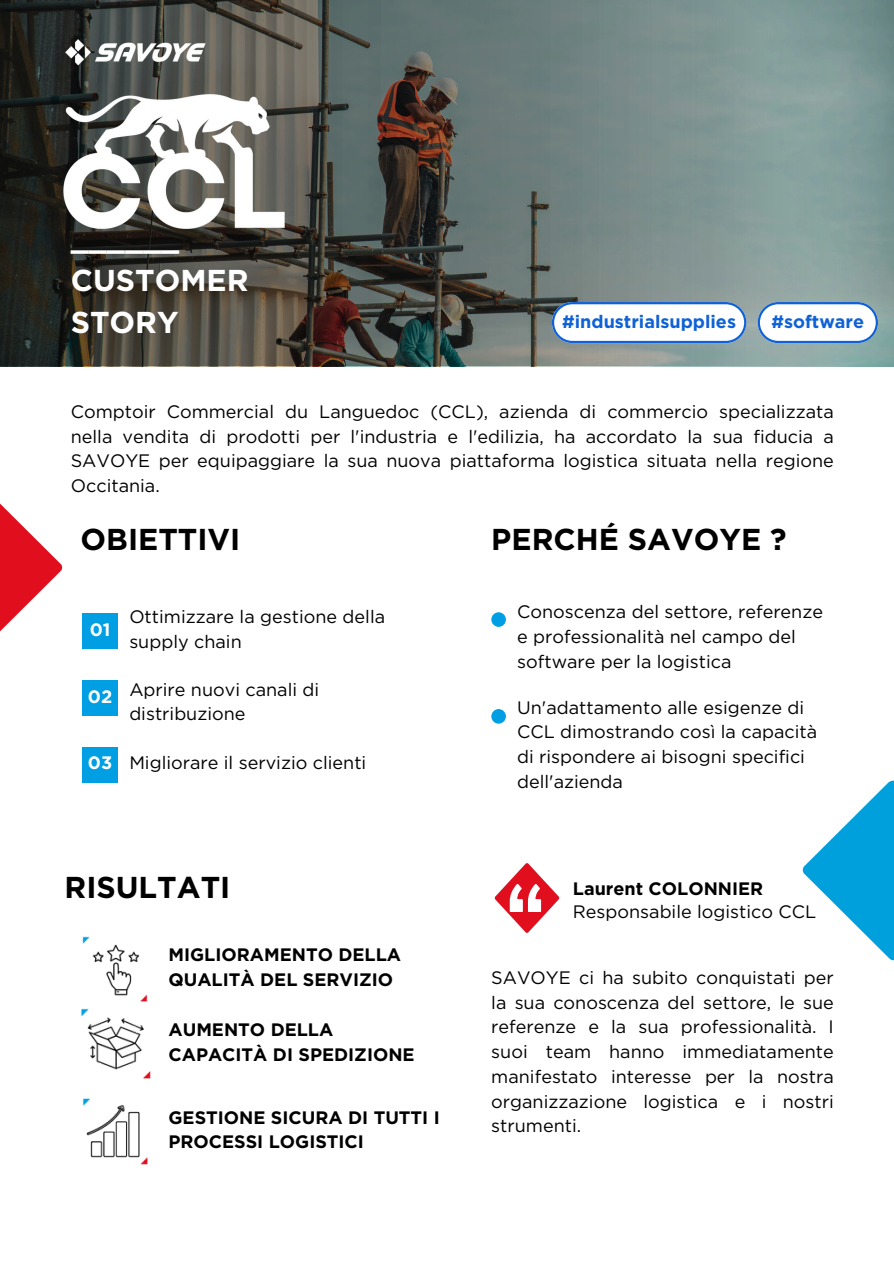
<style>
.page{position:relative;width:894px;height:1264px;background:#fff}
.page>*{position:absolute;margin:0;border:0;box-sizing:border-box;transform-origin:0 0}
.t1{font:700 30.15px "Gotham";color:#000}
.t2{font:700 30.15px/41.7px "Gotham";color:#fff}
.t3{font:18px/24.8px "Gotham";color:#000}
.t4{font:700 18px/24.8px "Gotham";color:#000}
.t5{font:700 18px "Gotham";color:#0f61d6}
.t6{font:700 18px "Gotham";color:#fff}
</style>
<div class="page">
<img style="left:0;top:503px;width:63px;height:129px">
<img style="left:802px;top:780px;width:91px;height:181px">
<img style="left:871px;top:0;width:22px;height:366px">
<img style="left:0;top:0;width:871px;height:366px">
<img style="left:63px;top:35px;width:144px;height:32px">
<img style="left:494px;top:863px;width:66px;height:70px">
<svg style="left:528px;top:883px;width:13px;height:28px"></svg>
<svg style="left:509px;top:883px;width:13px;height:28px"></svg>
<img style="left:82px;top:936px;width:65px;height:65px">
<img style="left:81px;top:1008px;width:69px;height:70px">
<img style="left:82px;top:1098px;width:65px;height:66px">
<svg style="left:551px;top:302px;width:195px;height:41px"></svg>
<svg style="left:757px;top:302px;width:120px;height:41px"></svg>
<div style="left:82px;top:613px;width:36px;height:35px;background:#009fe3"></div>
<div style="left:82px;top:680px;width:36px;height:36px;background:#009fe3"></div>
<div style="left:82px;top:746px;width:36px;height:36px;background:#009fe3"></div>
<div style="left:491px;top:612px;width:15px;height:15px;background:#009fe3;border-radius:50%"></div>
<div style="left:491px;top:709px;width:15px;height:14px;background:#009fe3;border-radius:50%"></div>
<img style="left:51px;top:92px;width:246px;height:139px">
<p class="t2" style="left:71px;top:219px;width:179px">______<br>CUSTOMER<br>STORY</p>
<p class="t5" style="left:562px;top:310px;width:175px">#industrialsupplies</p>
<h1 class="t5" style="left:771px;top:310px;width:94px">#software</h1>
<p class="t3" style="left:71px;top:400px;width:764px;text-align:justify">Comptoir Commercial du Languedoc (CCL), azienda di commercio specializzata nella vendita di prodotti per l'industria e l'edilizia, ha accordato la sua fiducia a SAVOYE per equipaggiare la sua nuova piattaforma logistica situata nella regione Occitania.</p>
<p class="t1" style="left:81px;top:526px;width:161px">OBIETTIVI</p>
<p class="t1" style="left:491px;top:526px;width:297px">PERCHÉ SAVOYE ?</p>
<p class="t6" style="left:90px;top:621px;width:22px">01</p>
<p class="t6" style="left:88px;top:688px;width:26px">02</p>
<p class="t6" style="left:88px;top:754px;width:26px">03</p>
<p class="t3" style="left:129px;top:605px;width:257px">Ottimizzare la gestione della supply chain</p>
<p class="t3" style="left:129px;top:678px;width:191px">Aprire nuovi canali di distribuzione</p>
<p class="t3" style="left:129px;top:750px;width:238px">Migliorare il servizio clienti</p>
<h1 class="t1" style="left:64px;top:874px;width:167px">RISULTATI</h1>
<p class="t4" style="left:168px;top:943px;width:234px">MIGLIORAMENTO DELLA<br>QUALITÀ DEL SERVIZIO</p>
<h2 class="t4" style="left:168px;top:1018px;width:247px">AUMENTO DELLA<br>CAPACITÀ DI SPEDIZIONE</h2>
<p class="t4" style="left:168px;top:1105px;width:273px">GESTIONE SICURA DI TUTTI I<br>PROCESSI LOGISTICI</p>
<p class="t3" style="left:517px;top:600px;width:307px">Conoscenza del settore, referenze e professionalità nel campo del software per la logistica</p>
<h1 class="t3" style="left:517px;top:695px;width:301px">Un'adattamento alle esigenze di<br>CCL dimostrando così la capacità di rispondere ai bisogni specifici dell'azienda</h1>
<p class="t4" style="left:572px;top:877px;width:192px">Laurent COLONNIER</p>
<h2 class="t3" style="left:572px;top:900px;width:245px">Responsabile logistico CCL</h2>
<p class="t3" style="left:491px;top:966px;width:344px;text-align:justify">SAVOYE ci ha subito conquistati per la sua conoscenza del settore, le sue referenze e la sua professionalità. I suoi team hanno immediatamente manifestato interesse per la nostra organizzazione logistica e i nostri strumenti.</p>
</div>
